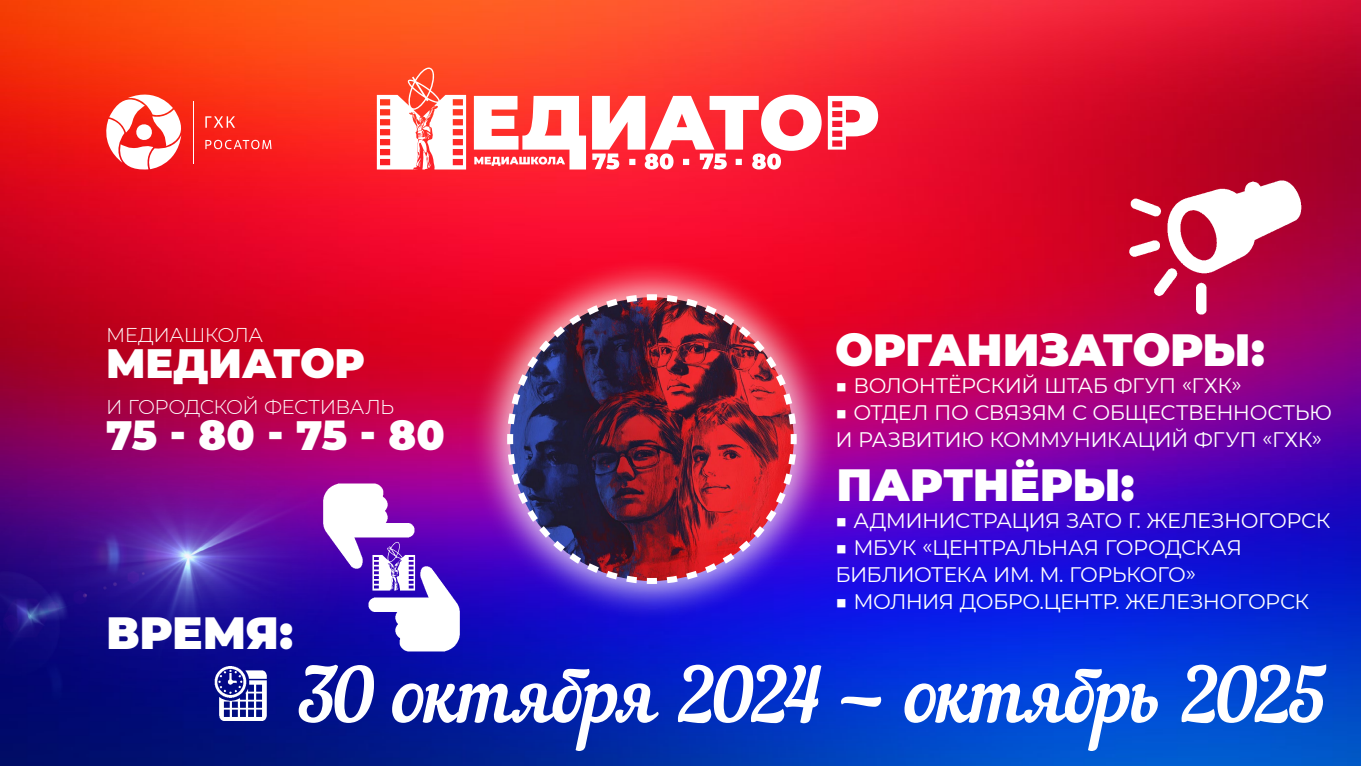
<style>
.page{position:relative;width:1361px;height:766px;background:#fff}
.page>*{position:absolute;margin:0;border:0;box-sizing:border-box;transform-origin:0 0}
.Head_50{font:76.2px "Nautilus Pompilius";letter-spacing:-.005em;color:#fff}
.Head_50-2{font:900 45px "Montserrat";letter-spacing:-.01em;color:#fff}
.Head_50-3{font:900 40.95px "Montserrat";letter-spacing:-.005em;color:#fff}
.Head_50-4{font:21px/27px "Montserrat";letter-spacing:-.025em;color:#fff}
.Head_50-5{font:300 19.95px "Montserrat";letter-spacing:-.03em;color:#fff}
</style>
<div class="page">
<img style="left:0;top:0;width:1361px;height:765px">
<svg style="left:377px;top:67px;width:501px;height:102px"></svg>
<svg style="left:98px;top:86px;width:96px;height:86px"></svg>
<svg style="left:205px;top:116px;width:30px;height:12px"></svg>
<hr style="left:193px;top:101px;width:1px;height:63px;background:#fff">
<svg style="left:205px;top:140px;width:66px;height:9px"></svg>
<div style="left:466px;top:253px;width:365px;height:365px;background:#fff;opacity:.75"></div>
<img style="left:504px;top:291px;width:295px;height:296px">
<img style="left:1121px;top:165px;width:188px;height:156px">
<img style="left:214px;top:715px;width:54px;height:5px">
<img style="left:364px;top:558px;width:101px;height:103px">
<img style="left:364px;top:473px;width:57px;height:103px">
<svg style="left:372px;top:541px;width:43px;height:49px"></svg>
<img style="left:0;top:430px;width:364px;height:285px">
<p class="Head_50-5" style="left:106px;top:321px;width:158px">МЕДИАШКОЛА</p>
<p class="Head_50-3" style="left:106px;top:332px;width:260px">МЕДИАТОР</p>
<p class="Head_50-5" style="left:106px;top:393px;width:289px">И ГОРОДСКОЙ ФЕСТИВАЛЬ</p>
<p class="Head_50-3" style="left:106px;top:404px;width:340px">75 - 80 - 75 - 80</p>
<p class="Head_50-2" style="left:106px;top:599px;width:188px">ВРЕМЯ:</p>
<p class="Head_50-2" style="left:835px;top:316px;width:431px">ОРГАНИЗАТОРЫ:</p>
<p class="Head_50-4" style="left:835px;top:371px;width:408px">■ ВОЛОНТЁРСКИЙ ШТАБ ФГУП «ГХК»</p>
<p class="Head_50-4" style="left:835px;top:398px;width:498px">■ ОТДЕЛ ПО СВЯЗЯМ С ОБЩЕСТВЕННОСТЬЮ<br>И РАЗВИТИЮ КОММУНИКАЦИЙ ФГУП «ГХК»</p>
<p class="Head_50-2" style="left:836px;top:451px;width:300px">ПАРТНЁРЫ:</p>
<p class="Head_50-4" style="left:835px;top:506px;width:497px">■ АДМИНИСТРАЦИЯ ЗАТО Г. ЖЕЛЕЗНОГОРСК</p>
<p class="Head_50-4" style="left:835px;top:533px;width:408px">■ МБУК «ЦЕНТРАЛЬНАЯ ГОРОДСКАЯ<br>БИБЛИОТЕКА ИМ. М. ГОРЬКОГО»</p>
<p class="Head_50-4" style="left:835px;top:587px;width:475px">■ МОЛНИЯ ДОБРО.ЦЕНТР. ЖЕЛЕЗНОГОРСК</p>
<p class="Head_50" style="left:297px;top:649px;width:1031px">30 октября 2024 — октябрь 2025</p>
</div>
